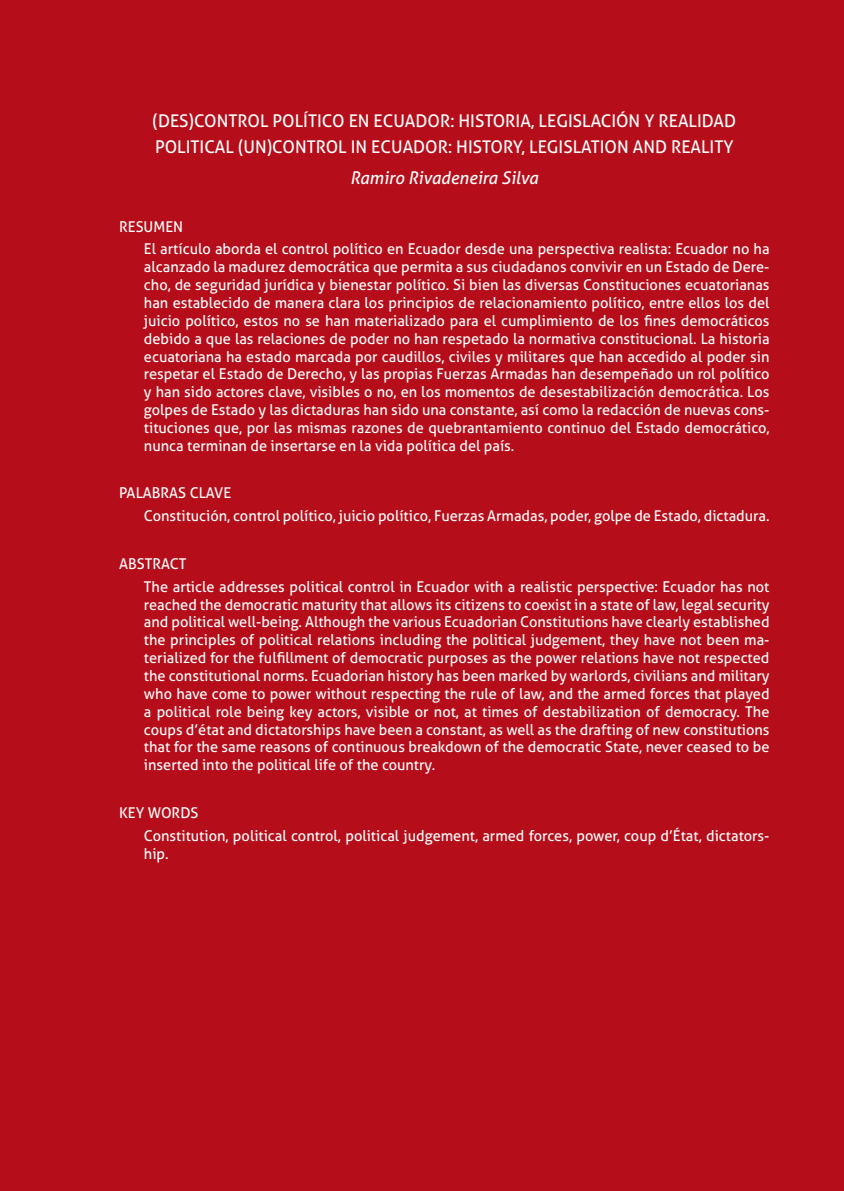
<style>
.page{position:relative;width:844px;height:1191px;background:#fff}
.page>*{position:absolute;margin:0;border:0;box-sizing:border-box;transform-origin:0 0}
.Resumen_título_españ{font:17.5px "Aller";color:#fff}
.Resumen_título_inglé{font:17.5px "Aller";color:#fff}
.Resumen_autor{font:italic 17.5px "Aller";color:#fff}
.Resumen_texto{font:14.88px/17.8px "Aller";color:#fff;text-align:justify}
.Resumen_titular{font:14.88px "Aller";color:#fff}
</style>
<div class="page">
<div style="left:0;top:0;width:843px;height:1191px;background:#b50e1a"></div>
<p class="Resumen_título_españ" style="left:152px;top:110px;width:584px">(DES)CONTROL POLÍTICO EN ECUADOR: HISTORIA, LEGISLACIÓN Y REALIDAD</p>
<p class="Resumen_título_inglé" style="left:155px;top:136px;width:580px">POLITICAL (UN)CONTROL IN ECUADOR: HISTORY, LEGISLATION AND REALITY</p>
<p class="Resumen_autor" style="left:350px;top:167px;width:190px">Ramiro Rivadeneira Silva</p>
<p class="Resumen_titular" style="left:119px;top:217px;width:65px">RESUMEN</p>
<p class="Resumen_texto" style="left:144px;top:240px;width:627px">El artículo aborda el control político en Ecuador desde una perspectiva realista: Ecuador no ha alcanzado la madurez democrática que permita a sus ciudadanos convivir en un Estado de Dere&shy;cho, de seguridad jurídica y bienestar político. Si bien las diversas Constituciones ecuatorianas han establecido de manera clara los principios de relacionamiento político, entre ellos los del juicio político, estos no se han materializado para el cumplimiento de los fines democráticos debido a que las relaciones de poder no han respetado la normativa constitucional. La historia ecuatoriana ha estado marcada por caudillos, civiles y militares que han accedido al poder sin respetar el Estado de Derecho, y las propias Fuerzas Armadas han desempeñado un rol político y han sido actores clave, visibles o no, en los momentos de desestabilización democrática. Los golpes de Estado y las dictaduras han sido una constante, así como la redacción de nuevas cons&shy;tituciones que, por las mismas razones de quebrantamiento continuo del Estado democrático, nunca terminan de insertarse en la vida política del país.</p>
<p class="Resumen_titular" style="left:119px;top:484px;width:114px">PALABRAS CLAVE</p>
<p class="Resumen_texto" style="left:144px;top:507px;width:627px">Constitución, control político, juicio político, Fuerzas Armadas, poder, golpe de Estado, dictadura.</p>
<p class="Resumen_titular" style="left:119px;top:554px;width:69px">ABSTRACT</p>
<p class="Resumen_texto" style="left:144px;top:577px;width:627px">The article addresses political control in Ecuador with a realistic perspective: Ecuador has not reached the democratic maturity that allows its citizens to coexist in a state of law, legal security and political well-being. Although the various Ecuadorian Constitutions have clearly established the principles of political relations including the political judgement, they have not been ma&shy;terialized for the fulfillment of democratic purposes as the power relations have not respected the constitutional norms. Ecuadorian history has been marked by warlords, civilians and military who have come to power without respecting the rule of law, and the armed forces that played a political role being key actors, visible or not, at times of destabilization of democracy. The coups d’état and dictatorships have been a constant, as well as the drafting of new constitutions that for the same reasons of continuous breakdown of the democratic State, never ceased to be inserted into the political life of the country.</p>
<p class="Resumen_titular" style="left:119px;top:803px;width:81px">KEY WORDS</p>
<p class="Resumen_texto" style="left:144px;top:826px;width:627px">Constitution, political control, political judgement, armed forces, power, coup d’État, dictators&shy;hip.</p>
</div>
